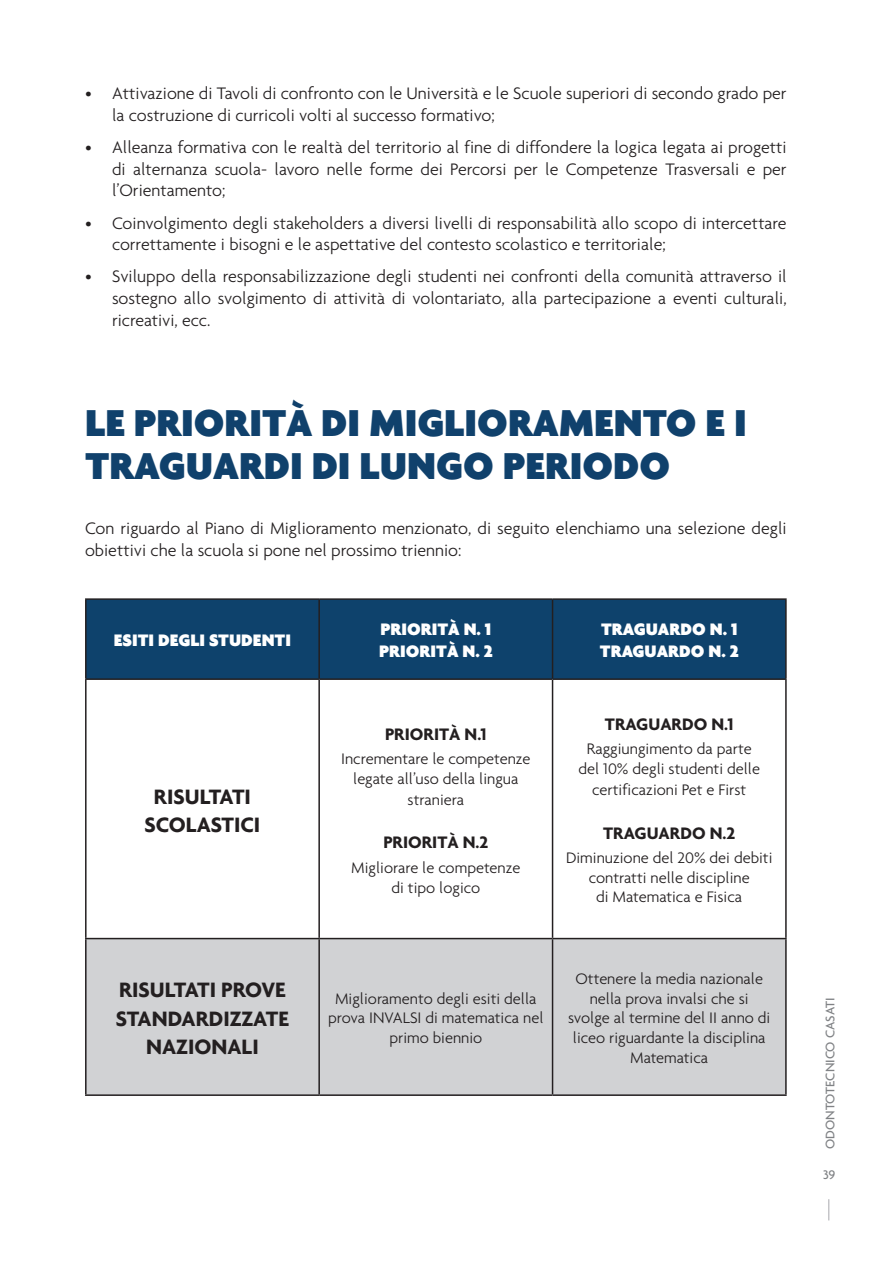
<style>
.page{position:relative;width:893px;height:1263px;background:#fff}
.page>*{position:absolute;margin:0;border:0;box-sizing:border-box;transform-origin:0 0}
.t1{font:900 40.5px/43.5px "Agenda";color:#10416c}
.t2{font:700 22.5px/28.5px "Agenda";color:#231f20;text-align:center}
.t3{font:300 18px/21.6px "Agenda";color:#231f20}
.t4{font:900 18px/21.6px "Agenda";color:#fff}
.t5{font:700 18px "Agenda";color:#231f20}
.t6{font:300 16.5px/19.8px "Agenda";color:#231f20;text-align:center}
.t7{font:500 13.5px "Agenda";color:#808285}
</style>
<div class="page">
<svg style="left:828px;top:1199px;width:1px;height:21px"></svg>
<div style="left:87px;top:600px;width:698px;height:78px;background:#0e426c"></div>
<div style="left:87px;top:939px;width:698px;height:155px;background:#d1d2d4"></div>
<hr style="left:85px;top:680px;width:2px;height:258px;background:#231f20">
<hr style="left:318px;top:680px;width:2px;height:258px;background:#231f20">
<hr style="left:552px;top:680px;width:1px;height:258px;background:#231f20">
<hr style="left:785px;top:680px;width:2px;height:258px;background:#231f20">
<hr style="left:85px;top:600px;width:2px;height:78px;background:#231f20">
<hr style="left:85px;top:598px;width:234px;height:2px;background:#231f20">
<hr style="left:319px;top:598px;width:234px;height:2px;background:#231f20">
<hr style="left:553px;top:598px;width:234px;height:2px;background:#231f20">
<hr style="left:318px;top:600px;width:2px;height:78px;background:#231f20">
<hr style="left:552px;top:600px;width:1px;height:78px;background:#231f20">
<hr style="left:785px;top:600px;width:2px;height:78px;background:#231f20">
<hr style="left:85px;top:678px;width:234px;height:2px;background:#231f20">
<hr style="left:319px;top:678px;width:234px;height:2px;background:#231f20">
<hr style="left:553px;top:678px;width:234px;height:2px;background:#231f20">
<hr style="left:85px;top:938px;width:234px;height:1px;background:#231f20">
<hr style="left:85px;top:939px;width:2px;height:155px;background:#231f20">
<hr style="left:85px;top:1094px;width:234px;height:2px;background:#231f20">
<hr style="left:319px;top:938px;width:234px;height:1px;background:#231f20">
<hr style="left:318px;top:939px;width:2px;height:155px;background:#231f20">
<hr style="left:319px;top:1094px;width:234px;height:2px;background:#231f20">
<hr style="left:553px;top:938px;width:234px;height:1px;background:#231f20">
<hr style="left:552px;top:939px;width:1px;height:155px;background:#231f20">
<hr style="left:785px;top:939px;width:2px;height:155px;background:#231f20">
<hr style="left:553px;top:1094px;width:234px;height:2px;background:#231f20">
<p class="t3" style="left:112px;top:82px;width:676px;text-indent:-27px">• Attivazione di Tavoli di confronto con le Università e le Scuole superiori di secondo grado per la costruzione di curricoli volti al successo formativo;</p>
<p class="t3" style="left:112px;top:136px;width:676px;text-align:justify;text-indent:-27px">• Alleanza formativa con le realtà del territorio al fine di diffondere la logica legata ai progetti di alternanza scuola- lavoro nelle forme dei Percorsi per le Competenze Trasversali e per l’Orientamento;</p>
<p class="t3" style="left:112px;top:212px;width:676px;text-indent:-27px">• Coinvolgimento degli stakeholders a diversi livelli di responsabilità allo scopo di intercettare correttamente i bisogni e le aspettative del contesto scolastico e territoriale;</p>
<p class="t3" style="left:112px;top:266px;width:676px;text-align:justify;text-indent:-27px">• Sviluppo della responsabilizzazione degli studenti nei confronti della comunità attraverso il sostegno allo svolgimento di attività di volontariato, alla partecipazione a eventi culturali, ricreativi, ecc.</p>
<p class="t1" style="left:85px;top:400px;width:663px">LE PRIORITÀ DI MIGLIORAMENTO E I<br>TRAGUARDI DI LUNGO PERIODO</p>
<p class="t3" style="left:85px;top:517px;width:703px">Con riguardo al Piano di Miglioramento menzionato, di seguito elenchiamo una selezione degli obiettivi che la scuola si pone nel prossimo triennio:</p>
<p class="t4" style="left:114px;top:629px;width:179px">ESITI DEGLI STUDENTI</p>
<p class="t2" style="left:154px;top:781px;width:99px">RISULTATI</p>
<p class="t2" style="left:145px;top:810px;width:117px">SCOLASTICI</p>
<p class="t4" style="left:379px;top:618px;width:115px">PRIORITÀ N. 1<br>PRIORITÀ N. 2</p>
<p class="t4" style="left:600px;top:618px;width:140px">TRAGUARDO N. 1<br>TRAGUARDO N. 2</p>
<p class="t5" style="left:385px;top:723px;width:103px">PRIORITÀ N.1</p>
<p class="t6" style="left:341px;top:748px;width:191px">Incrementare le competenze legate all’uso della lingua</p>
<p class="t6" style="left:408px;top:790px;width:58px">straniera</p>
<p class="t5" style="left:383px;top:832px;width:106px">PRIORITÀ N.2</p>
<p class="t6" style="left:351px;top:857px;width:171px">Migliorare le competenze</p>
<p class="t6" style="left:391px;top:877px;width:90px">di tipo logico</p>
<p class="t5" style="left:605px;top:713px;width:130px">TRAGUARDO N.1</p>
<p class="t6" style="left:587px;top:738px;width:167px">Raggiungimento da parte</p>
<p class="t6" style="left:578px;top:757px;width:183px;line-height:21.6px">del 10% degli studenti delle certificazioni Pet e First</p>
<p class="t5" style="left:603px;top:822px;width:133px">TRAGUARDO N.2</p>
<p class="t6" style="left:566px;top:847px;width:208px">Diminuzione del 20% dei debiti contratti nelle discipline</p>
<p class="t6" style="left:596px;top:887px;width:148px">di Matematica e Fisica</p>
<p class="t2" style="left:116px;top:975px;width:175px">RISULTATI PROVE<br>STANDARDIZZATE<br>NAZIONALI</p>
<p class="t6" style="left:328px;top:988px;width:217px">Miglioramento degli esiti della prova INVALSI di matematica nel primo biennio</p>
<p class="t6" style="left:568px;top:968px;width:204px">Ottenere la media nazionale nella prova invalsi che si svolge al termine del II anno di liceo riguardante la disciplina<br>Matematica</p>
<p class="t7" style="left:822px;top:1149px;width:153px;rotate:-90deg">ODONTOTECNICO CASATI</p>
<p class="t7" style="left:823px;top:1167px;width:14px">39</p>
</div>
